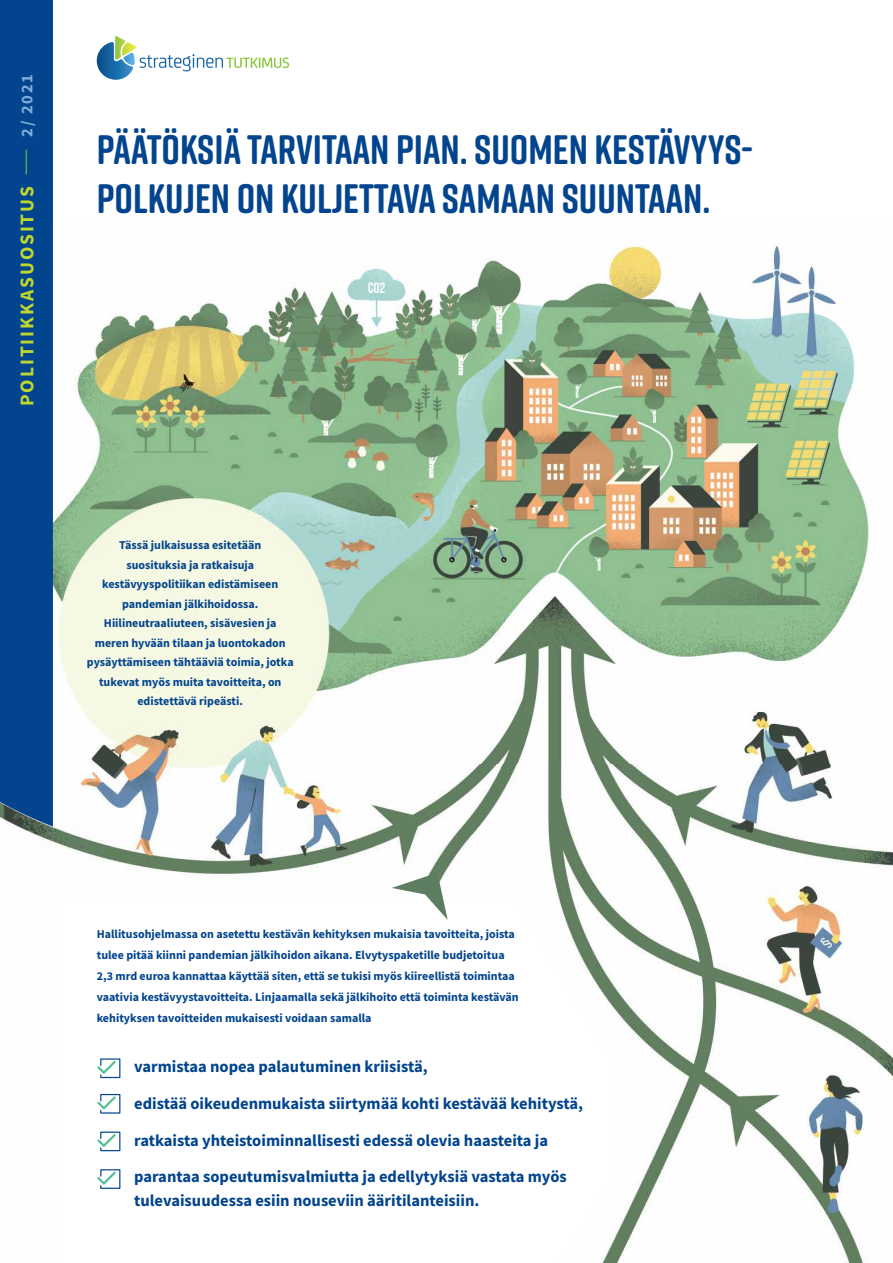
<style>
.page{position:relative;width:893px;height:1263px;background:#fff}
.page>*{position:absolute;margin:0;border:0;box-sizing:border-box;transform-origin:0 0}
.t1{font:700 41.1px/49.3px "Rift Soft";color:#02448d}
.t2{font:700 19.5px "Source Sans Pro";letter-spacing:.1em;color:#bed630}
.t3{font:700 16.5px/24px "Source Sans Pro";color:#02448d}
.t4{font:700 16.5px "Source Sans Pro";color:#7daddc}
.t5{font:700 12px/19.5px "Source Sans Pro";color:#02448d;text-align:center}
</style>
<div class="page">
<img style="left:16px;top:245px;width:877px;height:1018px">
<div style="left:0;top:0;width:53px;height:826px;background:#02448d"></div>
<img style="left:370px;top:266px;width:523px;height:497px">
<svg style="left:97px;top:36px;width:192px;height:44px"></svg>
<svg style="left:63px;top:901px;width:550px;height:362px"></svg>
<svg style="left:95px;top:1058px;width:26px;height:21px"></svg>
<svg style="left:95px;top:1131px;width:26px;height:21px"></svg>
<svg style="left:95px;top:1093px;width:26px;height:21px"></svg>
<svg style="left:95px;top:1168px;width:26px;height:21px"></svg>
<svg style="left:392px;top:873px;width:56px;height:47px"></svg>
<p class="t4" style="left:16px;top:136px;width:64px;rotate:-90deg">2/ 2021</p>
<p class="t2" style="left:14px;top:406px;width:221px;rotate:-90deg">POLITIIKKASUOSITUS</p>
<h1 class="t1" style="left:97px;top:124px;width:658px">PÄÄTÖKSIÄ TARVITAAN PIAN. SUOMEN KESTÄVYYS-<br>POLKUJEN ON KULJETTAVA SAMAAN SUUNTAAN.</h1>
<p class="t5" style="left:87px;top:535px;width:208px">Tässä julkaisussa esitetään<br>suosituksia ja ratkaisuja kestävyyspolitiikan edistämiseen pandemian jälkihoidossa.<br>Hiilineutraaliuteen, sisävesien ja meren hyvään tilaan ja luontokadon pysäyttämiseen tähtääviä toimia, jotka tukevat myös muita tavoitteita, on edistettävä ripeästi.</p>
<p class="t5" style="left:97px;top:923px;width:423px;line-height:21px;text-align:left">Hallitusohjelmassa on asetettu kestävän kehityksen mukaisia tavoitteita, joista tulee pitää kiinni pandemian jälkihoidon aikana. Elvytyspaketille budjetoitua 2,3 mrd euroa kannattaa käyttää siten, että se tukisi myös kiireellistä toimintaa vaativia kestävyystavoitteita. Linjaamalla sekä jälkihoito että toiminta kestävän kehityksen tavoitteiden mukaisesti voidaan samalla</p>
<p class="t3" style="left:134px;top:1054px;width:295px">varmistaa nopea palautuminen kriisistä,</p>
<p class="t3" style="left:134px;top:1091px;width:450px">edistää oikeudenmukaista siirtymää kohti kestävää kehitystä,</p>
<p class="t3" style="left:134px;top:1128px;width:415px">ratkaista yhteistoiminnallisesti edessä olevia haasteita ja</p>
<p class="t3" style="left:134px;top:1165px;width:434px">parantaa sopeutumisvalmiutta ja edellytyksiä vastata myös tulevaisuudessa esiin nouseviin ääritilanteisiin.</p>
</div>
